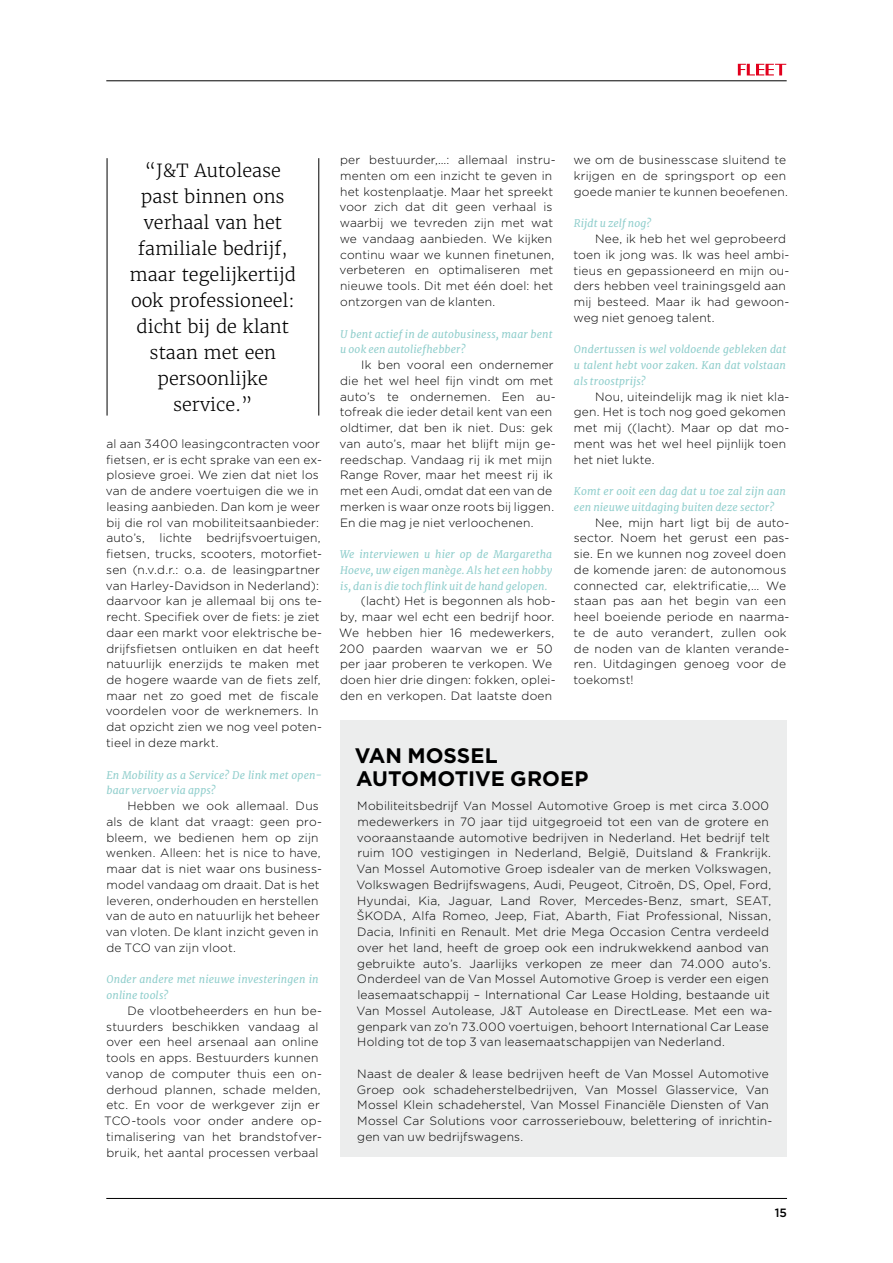
<style>
.page{position:relative;width:893px;height:1263px;background:#fff}
.page>*{position:absolute;margin:0;border:0;box-sizing:border-box;transform-origin:0 0}
.t1{font:700 21px/23.7px "Gotham";color:#000}
.t2{font:300 18px/26.1px "Merriweather";color:#000;text-align:center}
.t3{font:300 12px/15.8px "Gotham";letter-spacing:.015em;color:#000}
.t4{font:500 12px "Gotham";color:#000}
.t5{font:italic 10.5px/15.8px "Merriweather";letter-spacing:.01em;color:#90cecc}
</style>
<div class="page">
<hr style="left:106px;top:80px;width:681px;height:1px;background:#000">
<hr style="left:106px;top:1198px;width:681px;height:1px;background:#000">
<svg style="left:738px;top:64px;width:48px;height:11px"></svg>
<div style="left:340px;top:721px;width:446px;height:436px;background:#eceded"></div>
<hr style="left:107px;top:158px;width:1px;height:258px;background:#000">
<hr style="left:318px;top:158px;width:1px;height:258px;background:#000">
<h2 class="t2" style="left:130px;top:157px;width:168px">“J&amp;T Autolease past binnen ons verhaal van het familiale bedrijf, maar tegelijkertijd ook professioneel: dicht bij de klant staan met een persoonlijke service.”</h2>
<p class="t3" style="left:106px;top:435px;width:218px">al aan 3400 leasingcontracten voor fietsen, er is echt sprake van een ex&shy;plosieve groei. We zien dat niet los van de andere voertuigen die we in leasing aanbieden. Dan kom je weer bij die rol van mobiliteitsaanbieder: auto’s, lichte bedrijfsvoertuigen, fietsen, trucks, scooters, motorfiet&shy;sen (n.v.d.r.: o.a. de leasingpartner van Harley-Davidson in Nederland): daarvoor kan je allemaal bij ons te&shy;recht. Specifiek over de fiets: je ziet daar een markt voor elektrische be&shy;drijfsfietsen ontluiken en dat heeft natuurlijk enerzijds te maken met de hogere waarde van de fiets zelf, maar net zo goed met de fiscale voordelen voor de werknemers. In dat opzicht zien we nog veel poten&shy;tieel in deze markt.</p>
<p class="t5" style="left:106px;top:767px;width:217px">En Mobility as a Service? De link met open&shy;baar vervoer via apps?</p>
<p class="t3" style="left:106px;top:798px;width:218px;text-indent:22px">Hebben we ook allemaal. Dus als de klant dat vraagt: geen pro&shy;bleem, we bedienen hem op zijn wenken. Alleen: het is nice to have, maar dat is niet waar ons business&shy;model vandaag om draait. Dat is het leveren, onderhouden en herstellen van de auto en natuurlijk het beheer van vloten. De klant inzicht geven in de TCO van zijn vloot.</p>
<p class="t5" style="left:106px;top:972px;width:214px">Onder andere met nieuwe investeringen in online tools?</p>
<p class="t3" style="left:104px;top:1002px;width:219px;text-indent:23px">De vlootbeheerders en hun be&shy;stuurders beschikken vandaag al over een heel arsenaal aan online tools en apps. Bestuurders kunnen vanop de computer thuis een on&shy;derhoud plannen, schade melden, etc. En voor de werkgever zijn er TCO-tools voor onder andere op&shy;timalisering van het brandstofver&shy;bruik, het aantal processen verbaal</p>
<p class="t3" style="left:339px;top:152px;width:218px">per bestuurder,…: allemaal instru&shy;menten om een inzicht te geven in het kostenplaatje. Maar het spreekt voor zich dat dit geen verhaal is waarbij we tevreden zijn met wat we vandaag aanbieden. We kijken continu waar we kunnen finetunen, verbeteren en optimaliseren met nieuwe tools. Dit met één doel: het ontzorgen van de klanten.</p>
<p class="t5" style="left:340px;top:326px;width:214px">U bent actief in de autobusiness, maar bent u ook een autoliefhebber?</p>
<p class="t3" style="left:339px;top:357px;width:218px;text-indent:22px">Ik ben vooral een ondernemer die het wel heel fijn vindt om met auto’s te ondernemen. Een au&shy;tofreak die ieder detail kent van een oldtimer, dat ben ik niet. Dus: gek van auto’s, maar het blijft mijn ge&shy;reedschap. Vandaag rij ik met mijn Range Rover, maar het meest rij ik met een Audi, omdat dat een van de merken is waar onze roots bij liggen.<br>En die mag je niet verloochenen.</p>
<p class="t5" style="left:340px;top:546px;width:214px;text-align:justify">We interviewen u hier op de Margaretha Hoeve, uw eigen manège. Als het een hobby is, dan is die toch flink uit de hand gelopen.</p>
<p class="t3" style="left:339px;top:593px;width:218px;text-indent:22px">(lacht) Het is begonnen als hob&shy;by, maar wel echt een bedrijf hoor.<br>We hebben hier 16 medewerkers,<br>200 paarden waarvan we er 50 per jaar proberen te verkopen. We doen hier drie dingen: fokken, oplei&shy;den en verkopen. Dat laatste doen</p>
<p class="t3" style="left:573px;top:152px;width:216px">we om de businesscase sluitend te krijgen en de springsport op een goede manier te kunnen beoefenen.</p>
<p class="t5" style="left:574px;top:216px;width:79px">Rijdt u zelf nog?</p>
<p class="t3" style="left:573px;top:231px;width:218px;text-indent:22px">Nee, ik heb het wel geprobeerd toen ik jong was. Ik was heel ambi&shy;tieus en gepassioneerd en mijn ou&shy;ders hebben veel trainingsgeld aan mij besteed. Maar ik had gewoon&shy;weg niet genoeg talent.</p>
<p class="t5" style="left:574px;top:342px;width:214px;text-align:justify">Ondertussen is wel voldoende gebleken dat u talent hebt voor zaken. Kan dat volstaan als troostprijs?</p>
<p class="t3" style="left:574px;top:388px;width:217px;text-indent:21px">Nou, uiteindelijk mag ik niet kla&shy;gen. Het is toch nog goed gekomen met mij ((lacht). Maar op dat mo&shy;ment was het wel heel pijnlijk toen het niet lukte.</p>
<p class="t5" style="left:574px;top:483px;width:214px">Komt er ooit een dag dat u toe zal zijn aan een nieuwe uitdaging buiten deze sector?</p>
<p class="t3" style="left:574px;top:514px;width:217px;text-indent:21px">Nee, mijn hart ligt bij de auto&shy;sector. Noem het gerust een pas&shy;sie. En we kunnen nog zoveel doen de komende jaren: de autonomous connected car, elektrificatie,… We staan pas aan het begin van een heel boeiende periode en naarma&shy;te de auto verandert, zullen ook de noden van de klanten verande&shy;ren. Uitdagingen genoeg voor de toekomst!</p>
<h1 class="t1" style="left:355px;top:743px;width:235px">VAN MOSSEL<br>AUTOMOTIVE GROEP</h1>
<p class="t3" style="left:356px;top:798px;width:418px">Mobiliteitsbedrijf Van Mossel Automotive Groep is met circa 3.000 medewerkers in 70 jaar tijd uitgegroeid tot een van de grotere en vooraanstaande automotive bedrijven in Nederland. Het bedrijf telt ruim 100 vestigingen in Nederland, België, Duitsland &amp; Frankrijk.<br>Van Mossel Automotive Groep isdealer van de merken Volkswagen, Volkswagen Bedrijfswagens, Audi, Peugeot, Citroën, DS, Opel, Ford, Hyundai, Kia, Jaguar, Land Rover, Mercedes-Benz, smart, SEAT, ŠKODA, Alfa Romeo, Jeep, Fiat, Abarth, Fiat Professional, Nissan, Dacia, Infiniti en Renault. Met drie Mega Occasion Centra verdeeld over het land, heeft de groep ook een indrukwekkend aanbod van gebruikte auto’s. Jaarlijks verkopen ze meer dan 74.000 auto’s.<br>Onderdeel van de Van Mossel Automotive Groep is verder een eigen leasemaatschappij – International Car Lease Holding, bestaande uit Van Mossel Autolease, J&amp;T Autolease en DirectLease. Met een wa&shy;genpark van zo’n 73.000 voertuigen, behoort International Car Lease Holding tot de top 3 van leasemaatschappijen van Nederland.</p>
<p class="t3" style="left:357px;top:1065px;width:417px">Naast de dealer &amp; lease bedrijven heeft de Van Mossel Automotive Groep ook schadeherstelbedrijven, Van Mossel Glasservice, Van Mossel Klein schadeherstel, Van Mossel Financiële Diensten of Van Mossel Car Solutions voor carrosseriebouw, belettering of inrichtin&shy;gen van uw bedrijfswagens.</p>
<p class="t4" style="left:775px;top:1205px;width:14px">15</p>
</div>
